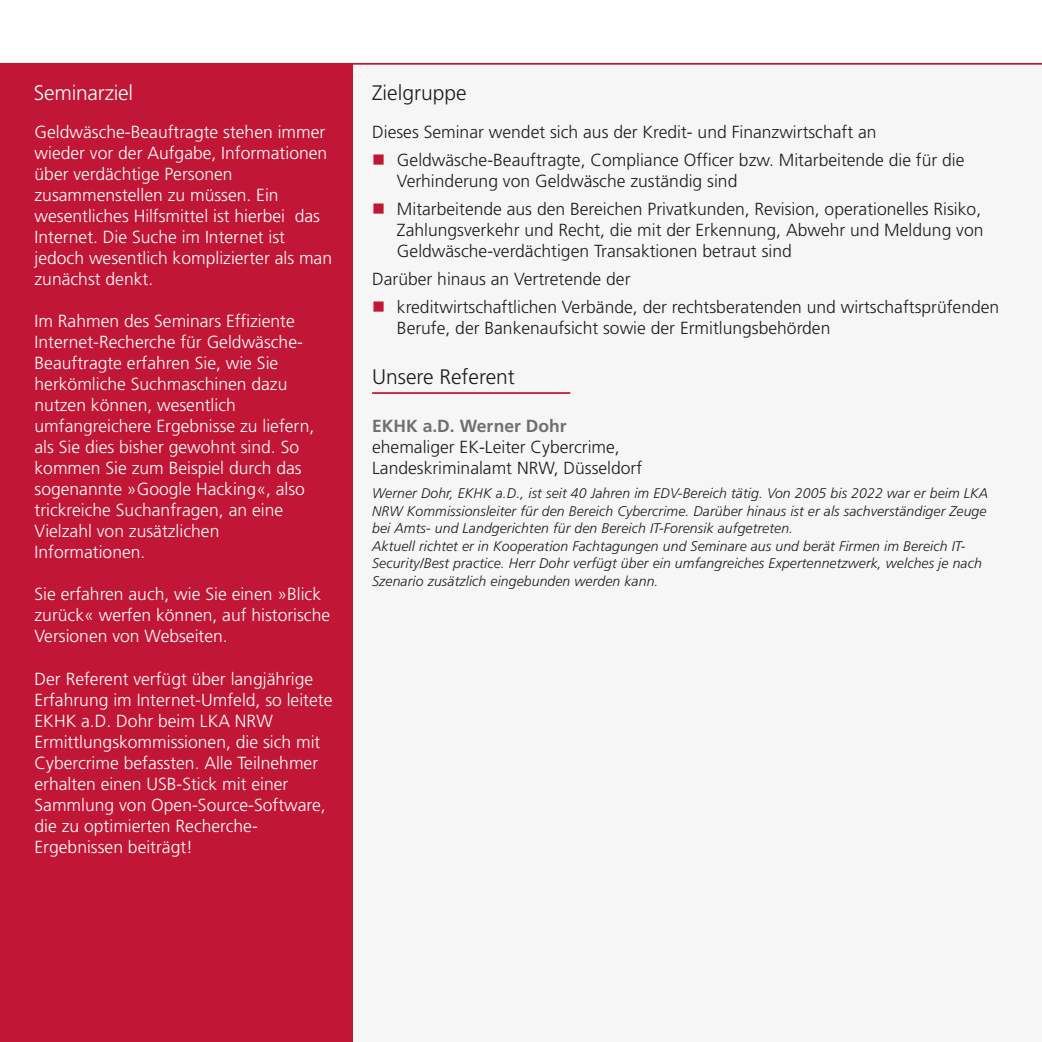
<style>
.page{position:relative;width:1042px;height:1042px;background:#fff}
.page>*{position:absolute;margin:0;border:0;box-sizing:border-box;transform-origin:0 0}
.t1{font:300 21px "Frutiger LT Pro";color:#1d1d1b}
.t2{font:300 21px "Frutiger LT Pro";letter-spacing:-.01em;color:#fff}
.t3{font:300 17.5px/21px "Frutiger LT Pro";color:#fff}
.t4{font:300 17.5px/28px "Frutiger LT Pro";color:#1d1d1b}
.t5{font:700 17.5px "Frutiger LT Pro";color:#6f6f6e}
.t6{font:italic 300 14px/17.5px "Frutiger LT Pro";letter-spacing:.01em;color:#1d1d1b}
</style>
<div class="page">
<hr style="left:0;top:0;width:1px;height:65px;background:#c21636">
<div style="left:352px;top:65px;width:690px;height:977px;background:#f6f6f6"></div>
<hr style="left:0;top:63px;width:1042px;height:2px;background:#c21636">
<div style="left:0;top:64px;width:352px;height:978px;background:#c21636"></div>
<hr style="left:372px;top:392px;width:198px;height:2px;background:#c21636">
<p class="t2" style="left:34px;top:84px;width:101px">Seminarziel</p>
<p class="t3" style="left:35px;top:123px;width:299px">Geldwäsche-Beauftragte stehen immer wieder vor der Aufgabe, Informationen über verdächtige Personen zusammenstellen zu müssen. Ein wesentliches Hilfsmittel ist hierbei das Internet. Die Suche im Internet ist jedoch wesentlich komplizierter als man zunächst denkt.</p>
<p class="t3" style="left:35px;top:312px;width:281px">Im Rahmen des Seminars Effiziente<br>Internet-Recherche für Geldwäsche-<br>Beauftragte erfahren Sie, wie Sie herkömliche Suchmaschinen dazu nutzen können, wesentlich umfangreichere Ergebnisse zu liefern, als Sie dies bisher gewohnt sind. So kommen Sie zum Beispiel durch das sogenannte »Google Hacking«, also trickreiche Suchanfragen, an eine<br>Vielzahl von zusätzlichen<br>Informationen.</p>
<p class="t3" style="left:35px;top:585px;width:297px">Sie erfahren auch, wie Sie einen »Blick zurück« werfen können, auf historische<br>Versionen von Webseiten.</p>
<p class="t3" style="left:35px;top:669px;width:299px">Der Referent verfügt über langjährige Erfahrung im Internet-Umfeld, so leitete EKHK a.D. Dohr beim LKA NRW Ermittlungskommissionen, die sich mit Cybercrime befassten. Alle Teilnehmer erhalten einen USB-Stick mit einer Sammlung von Open-Source-Software, die zu optimierten Recherche-Ergebnissen beiträgt!</p>
<p class="t1" style="left:372px;top:84px;width:96px">Zielgruppe</p>
<p class="t4" style="left:397px;top:120px;width:569px;text-indent:-25px">Dieses Seminar wendet sich aus der Kredit- und Finanzwirtschaft an<br>Geldwäsche-Beauftragte, Compliance Officer bzw. Mitarbeitende die für die</p>
<p class="t4" style="left:397px;top:169px;width:586px">Verhinderung von Geldwäsche zuständig sind<br>Mitarbeitende aus den Bereichen Privatkunden, Revision, operationelles Risiko,</p>
<p class="t4" style="left:397px;top:221px;width:588px;line-height:21px">Zahlungsverkehr und Recht, die mit der Erkennung, Abwehr und Meldung von<br>Geldwäsche-verdächtigen Transaktionen betraut sind</p>
<p class="t4" style="left:397px;top:267px;width:604px;text-indent:-25px">Darüber hinaus an Vertretende der<br>kreditwirtschaftlichen Verbände, der rechtsberatenden und wirtschaftsprüfenden</p>
<p class="t4" style="left:397px;top:316px;width:435px">Berufe, der Bankenaufsicht sowie der Ermitlungsbehörden</p>
<p class="t1" style="left:372px;top:369px;width:144px">Unsere Referent</p>
<p class="t5" style="left:372px;top:419px;width:196px">EKHK a.D. Werner Dohr</p>
<p class="t4" style="left:372px;top:438px;width:272px;line-height:21px">ehemaliger EK-Leiter Cybercrime,<br>Landeskriminalamt NRW, Düsseldorf</p>
<p class="t6" style="left:372px;top:486px;width:618px">Werner Dohr, EKHK a.D., ist seit 40 Jahren im EDV-Bereich tätig. Von 2005 bis 2022 war er beim LKA NRW Kommissionsleiter für den Bereich Cybercrime. Darüber hinaus ist er als sachverständiger Zeuge bei Amts- und Landgerichten für den Bereich IT-Forensik aufgetreten.<br>Aktuell richtet er in Kooperation Fachtagungen und Seminare aus und berät Firmen im Bereich IT-Security/Best practice. Herr Dohr verfügt über ein umfangreiches Expertennetzwerk, welches je nach Szenario zusätzlich eingebunden werden kann.</p>
</div>
